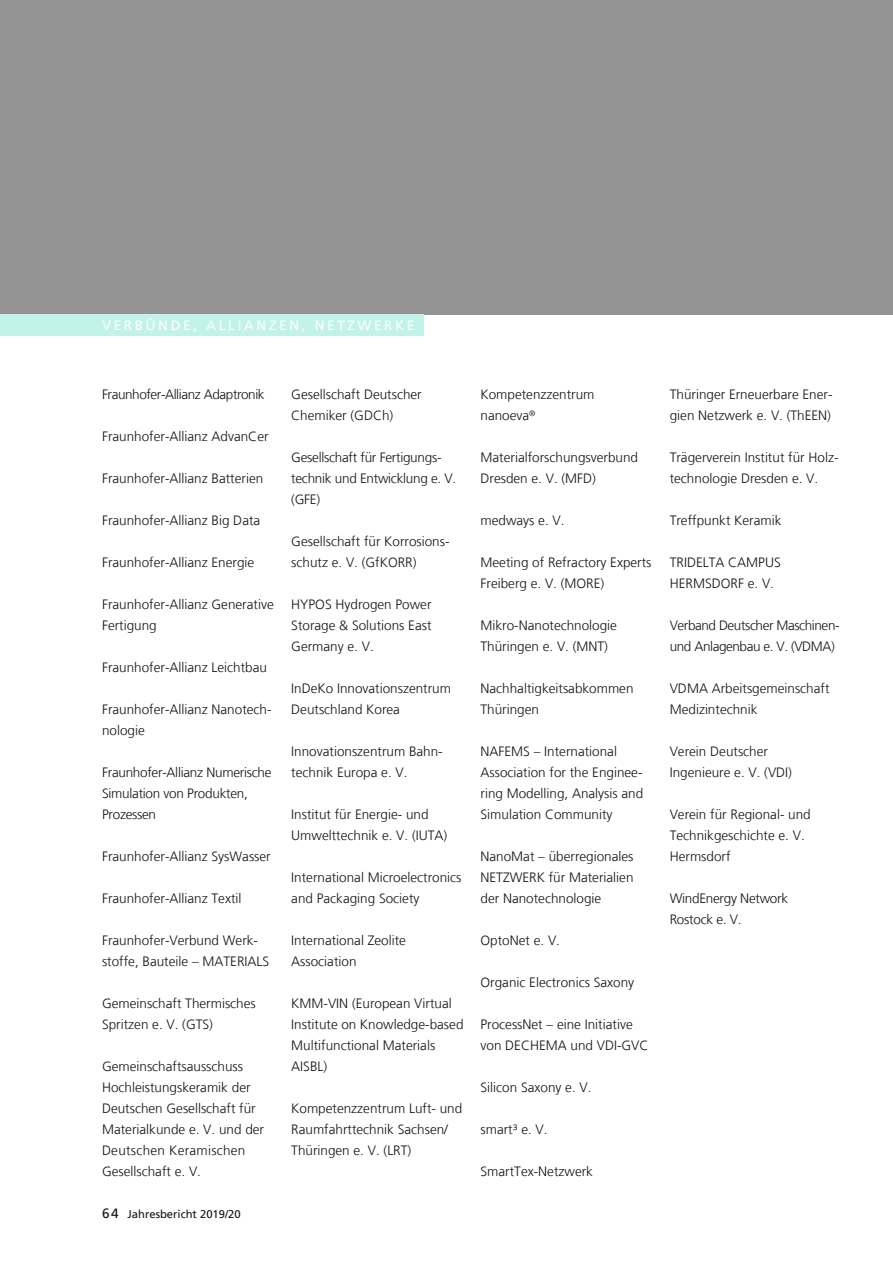
<style>
.page{position:relative;width:893px;height:1263px;background:#fff}
.page>*{position:absolute;margin:0;border:0;box-sizing:border-box;transform-origin:0 0}
.t1{font:300 13.5px/21px "Frutiger LT Com";color:#131413}
.t2{font:300 13.5px/21px "Frutiger LT Com";letter-spacing:-.02em;color:#131413}
.t3{font:300 13.5px/21px "Frutiger LT Com";letter-spacing:-.03em;color:#131413}
.t4{font:13.5px "Frutiger LT Com";letter-spacing:.2em;color:#fff}
.t5{font:11.25px "Frutiger LT Com";color:#131413}
.s1{font-size:13.5px}
</style>
<div class="page">
<div style="left:0;top:0;width:893px;height:315px;background:#949494"></div>
<div style="left:0;top:315px;width:423px;height:21px;background:#c3f2ea"></div>
<p class="t4" style="left:102px;top:318px;width:314px">VERBÜNDE, ALLIANZEN, NETZWERKE</p>
<p class="t3" style="left:102px;top:384px;width:164px">Fraunhofer-Allianz Adaptronik</p>
<p class="t1" style="left:102px;top:426px;width:168px">Fraunhofer-Allianz AdvanCer</p>
<p class="t1" style="left:102px;top:468px;width:163px">Fraunhofer-Allianz Batterien</p>
<p class="t1" style="left:102px;top:510px;width:160px">Fraunhofer-Allianz Big Data</p>
<p class="t1" style="left:102px;top:552px;width:154px">Fraunhofer-Allianz Energie</p>
<p class="t1" style="left:102px;top:594px;width:173px">Fraunhofer-Allianz Generative<br>Fertigung</p>
<p class="t1" style="left:102px;top:657px;width:166px">Fraunhofer-Allianz Leichtbau</p>
<p class="t1" style="left:102px;top:699px;width:171px">Fraunhofer-Allianz Nanotech&shy;nologie</p>
<p class="t2" style="left:102px;top:762px;width:171px">Fraunhofer-Allianz Numerische<br>Simulation von Produkten,<br>Prozessen</p>
<p class="t1" style="left:102px;top:846px;width:170px">Fraunhofer-Allianz SysWasser</p>
<p class="t1" style="left:102px;top:888px;width:141px">Fraunhofer-Allianz Textil</p>
<p class="t1" style="left:102px;top:930px;width:169px">Fraunhofer-Verbund Werk&shy;stoffe, Bauteile – MATERIALS</p>
<p class="t1" style="left:102px;top:993px;width:155px">Gemeinschaft Thermisches<br>Spritzen e. V. (GTS)</p>
<p class="t1" style="left:102px;top:1056px;width:164px">Gemeinschaftsausschuss<br>Hochleistungskeramik der<br>Deutschen Gesellschaft für<br>Materialkunde e. V. und der<br>Deutschen Keramischen<br>Gesellschaft e. V.</p>
<p class="t5" style="left:102px;top:1207px;width:140px"><span class="s1">64</span> Jahresbericht 2019/20</p>
<p class="t1" style="left:291px;top:384px;width:132px">Gesellschaft Deutscher<br>Chemiker (GDCh)</p>
<p class="t2" style="left:291px;top:447px;width:166px">Gesellschaft für Fertigungs&shy;technik und Entwicklung e. V. (GFE)</p>
<p class="t1" style="left:291px;top:531px;width:160px">Gesellschaft für Korrosions&shy;schutz e. V. (GfKORR)</p>
<p class="t1" style="left:291px;top:594px;width:142px;text-align:justify">HYPOS Hydrogen Power Storage &amp; Solutions East Germany e. V.</p>
<p class="t1" style="left:291px;top:678px;width:161px">InDeKo Innovationszentrum<br>Deutschland Korea</p>
<p class="t1" style="left:291px;top:741px;width:153px">Innovationszentrum Bahn&shy;technik Europa e. V.</p>
<p class="t1" style="left:291px;top:804px;width:158px">Institut für Energie- und<br>Umwelttechnik e. V. (IUTA)</p>
<p class="t1" style="left:291px;top:867px;width:172px">International Microelectronics and Packaging Society</p>
<p class="t1" style="left:291px;top:930px;width:116px">International Zeolite<br>Association</p>
<p class="t1" style="left:291px;top:993px;width:174px">KMM-VIN (European Virtual<br>Institute on Knowledge-based<br>Multifunctional Materials<br>AISBL)</p>
<p class="t1" style="left:291px;top:1098px;width:173px">Kompetenzzentrum Luft- und<br>Raumfahrttechnik Sachsen/<br>Thüringen e. V. (LRT)</p>
<p class="t1" style="left:480px;top:384px;width:115px">Kompetenzzentrum nanoeva<sup>®</sup></p>
<p class="t1" style="left:480px;top:447px;width:159px">Materialforschungsverbund<br>Dresden e. V. (MFD)</p>
<p class="t1" style="left:480px;top:510px;width:86px">medways e. V.</p>
<p class="t1" style="left:480px;top:552px;width:172px">Meeting of Refractory Experts<br>Freiberg e. V. (MORE)</p>
<p class="t1" style="left:480px;top:615px;width:138px">Mikro-Nanotechnologie<br>Thüringen e. V. (MNT)</p>
<p class="t1" style="left:480px;top:678px;width:155px">Nachhaltigkeitsabkommen<br>Thüringen</p>
<p class="t1" style="left:480px;top:741px;width:164px">NAFEMS – International<br>Association for the Enginee&shy;ring Modelling, Analysis and<br>Simulation Community</p>
<p class="t1" style="left:480px;top:846px;width:155px;text-align:justify">NanoMat – überregionales NETZWERK für Materialien der Nanotechnologie</p>
<p class="t1" style="left:480px;top:930px;width:81px">OptoNet e. V.</p>
<p class="t1" style="left:480px;top:972px;width:155px">Organic Electronics Saxony</p>
<p class="t1" style="left:480px;top:1014px;width:170px">ProcessNet – eine Initiative von DECHEMA und VDI-GVC</p>
<p class="t1" style="left:480px;top:1077px;width:113px">Silicon Saxony e. V.</p>
<p class="t1" style="left:480px;top:1119px;width:69px">smart³ e. V.</p>
<p class="t1" style="left:480px;top:1161px;width:114px">SmartTex-Netzwerk</p>
<p class="t1" style="left:670px;top:384px;width:164px">Thüringer Erneuerbare Ener&shy;gien Netzwerk e. V. (ThEEN)</p>
<p class="t1" style="left:670px;top:447px;width:170px">Trägerverein Institut für Holz&shy;technologie Dresden e. V.</p>
<p class="t1" style="left:670px;top:510px;width:113px">Treffpunkt Keramik</p>
<p class="t1" style="left:670px;top:552px;width:113px">TRIDELTA CAMPUS<br>HERMSDORF e. V.</p>
<p class="t3" style="left:670px;top:615px;width:171px">Verband Deutscher Maschinen&shy;und Anlagenbau e. V. (VDMA)</p>
<p class="t1" style="left:670px;top:678px;width:161px">VDMA Arbeitsgemeinschaft<br>Medizintechnik</p>
<p class="t1" style="left:670px;top:741px;width:124px">Verein Deutscher<br>Ingenieure e. V. (VDI)</p>
<p class="t1" style="left:670px;top:804px;width:143px">Verein für Regional- und<br>Technikgeschichte e. V.<br>Hermsdorf</p>
<p class="t2" style="left:670px;top:888px;width:120px">WindEnergy Network<br>Rostock e. V.</p>
</div>
